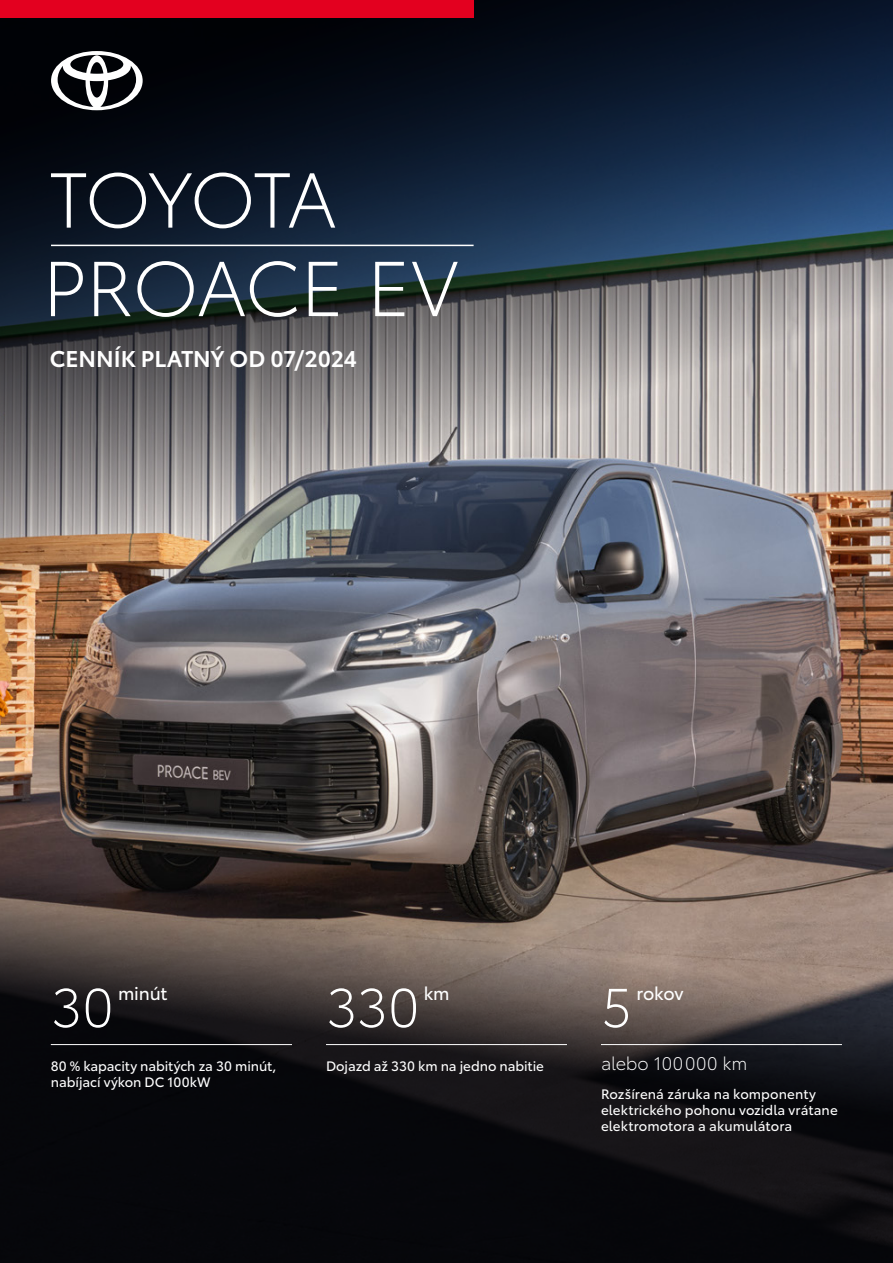
<style>
.page{position:relative;width:893px;height:1263px;background:#fff}
.page>*{position:absolute;margin:0;border:0;box-sizing:border-box;transform-origin:0 0}
.t1{font:300 76.5px/88.5px "Toyota Type";letter-spacing:-.035em;color:#fff}
.t2{font:300 54px "Toyota Type";color:#fff}
.t3{font:600 22.5px "Toyota Type";color:#fff}
.t4{font:300 18px "Toyota Type";color:#fff}
.t5{font:18px "Toyota Type";letter-spacing:-.01em;color:#fff}
.t6{font:13.5px/16.2px "Toyota Type";letter-spacing:.005em;color:#fff}
</style>
<div class="page">
<svg style="left:0;top:796px;width:893px;height:42px;background:#504744"></svg>
<svg style="left:0;top:838px;width:893px;height:425px;background:#312b2a"></svg>
<img style="left:0;top:0;width:893px;height:796px">
<hr style="left:51px;top:245px;width:423px;height:1px;background:#fff">
<hr style="left:51px;top:1044px;width:241px;height:1px;background:#fff">
<hr style="left:326px;top:1044px;width:241px;height:1px;background:#fff">
<hr style="left:601px;top:1044px;width:241px;height:1px;background:#fff">
<svg style="left:51px;top:51px;width:92px;height:59px"></svg>
<div style="left:0;top:0;width:474px;height:17px;background:#e3001f"></div>
<h1 class="t1" style="left:43px;top:151px;width:417px">TOYOTA<br>PROACE EV</h1>
<h3 class="t3" style="left:50px;top:342px;width:309px">CENNÍK PLATNÝ OD 07/2024</h3>
<h2 class="t2" style="left:51px;top:968px;width:64px">30</h2>
<h3 class="t5" style="left:118px;top:980px;width:51px">minút</h3>
<p class="t6" style="left:51px;top:1057px;width:227px">80 % kapacity nabitých za 30 minút, nabíjací výkon DC 100kW</p>
<h2 class="t2" style="left:326px;top:968px;width:95px">330</h2>
<h3 class="t5" style="left:424px;top:980px;width:28px">km</h3>
<p class="t6" style="left:326px;top:1057px;width:219px">Dojazd až 330 km na jedno nabitie</p>
<h2 class="t2" style="left:601px;top:968px;width:33px">5</h2>
<h3 class="t5" style="left:637px;top:980px;width:48px">rokov</h3>
<h3 class="t4" style="left:601px;top:1050px;width:148px">alebo 100000 km</h3>
<p class="t6" style="left:601px;top:1085px;width:238px">Rozšírená záruka na komponenty elektrického pohonu vozidla vrátane elektromotora a akumulátora</p>
</div>
